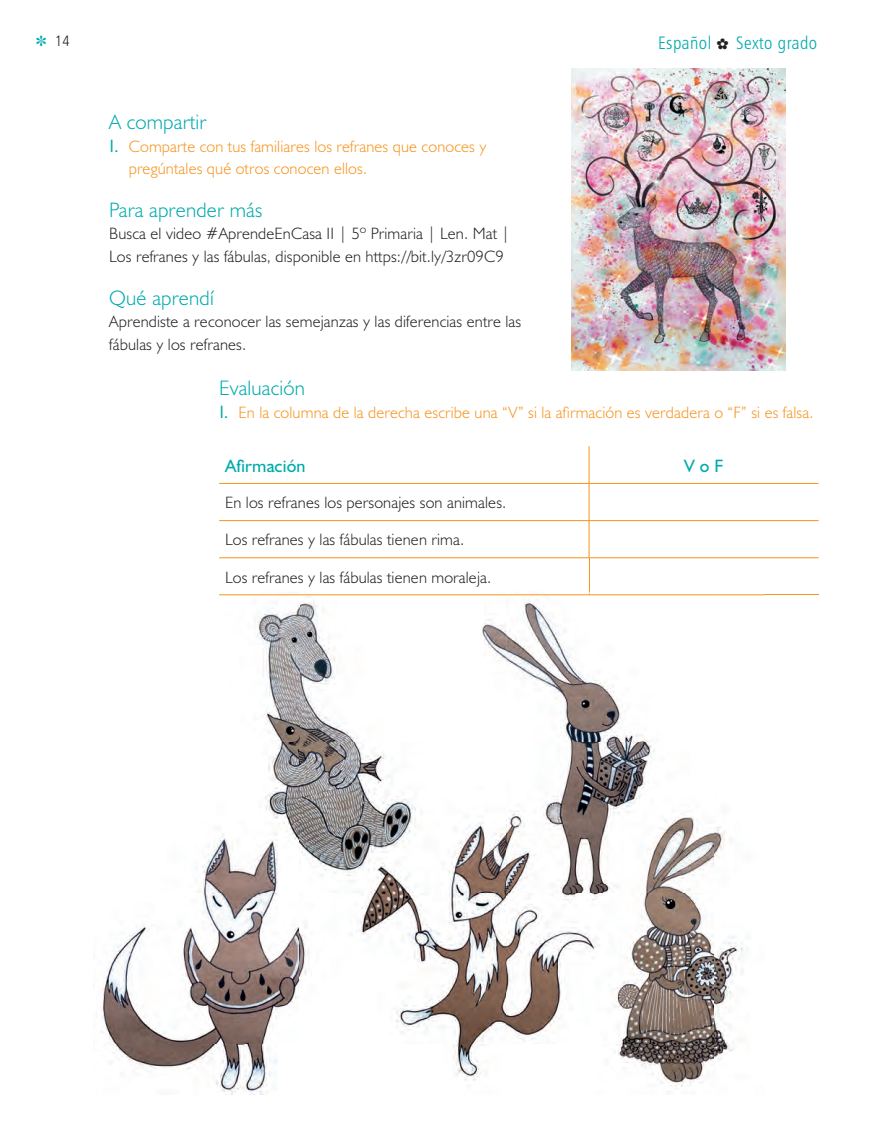
<style>
.page{position:relative;width:872px;height:1147px;background:#fff}
.page>*{position:absolute;margin:0;border:0;box-sizing:border-box;transform-origin:0 0}
.t1{font:300 21px "Humanist 521 BT";letter-spacing:.01em;color:#00aaad}
.t2{font:18px "Humanist 777 BT Light Condensed B";letter-spacing:.025em;color:#00aaad}
.t3{font:18px "Humanist 521 BT";letter-spacing:.01em;color:#00aaad}
.t4{font:300 16.5px/22.5px "Humanist 521 BT";letter-spacing:.01em;color:#231f20}
.t5{font:300 16.5px/22.5px "Humanist 521 BT";letter-spacing:.01em;color:#f7931d}
.t6{font:15px "Humanist 777 BT Light Condensed B";color:#231f20}
.s1{color:#00aaad}
.s2{color:#231f20}
.s3{font-weight:400;font-stretch:condensed;font-size:18px;color:#00aaad}
</style>
<div class="page">
<hr style="left:589px;top:446px;width:1px;height:37px;background:#f7931d">
<hr style="left:219px;top:483px;width:370px;height:1px;background:#f7931d">
<hr style="left:589px;top:483px;width:229px;height:1px;background:#f7931d">
<hr style="left:589px;top:483px;width:1px;height:37px;background:#f7931d">
<hr style="left:219px;top:520px;width:370px;height:1px;background:#f7931d">
<hr style="left:589px;top:520px;width:229px;height:1px;background:#f7931d">
<hr style="left:589px;top:521px;width:1px;height:36px;background:#f7931d">
<hr style="left:219px;top:557px;width:370px;height:1px;background:#f7931d">
<hr style="left:589px;top:557px;width:229px;height:1px;background:#f7931d">
<hr style="left:589px;top:558px;width:1px;height:36px;background:#f7931d">
<hr style="left:589px;top:594px;width:229px;height:1px;background:#f7931d">
<img style="left:101px;top:592px;width:663px;height:502px">
<img style="left:219px;top:594px;width:545px;height:1px">
<img style="left:571px;top:68px;width:214px;height:302px">
<p class="t6" style="left:36px;top:31px;width:35px"><span class="s1">✽</span> 14</p>
<p class="t2" style="left:658px;top:32px;width:161px">Español <span class="s2">✿</span> Sexto grado</p>
<p class="t1" style="left:109px;top:109px;width:99px">A compartir</p>
<p class="t5" style="left:129px;top:134px;width:359px;text-indent:-19px"><span class="s3">1.</span> Comparte con tus familiares los refranes que conoces y pregúntales qué otros conocen ellos.</p>
<p class="t1" style="left:109px;top:197px;width:155px">Para aprender más</p>
<p class="t4" style="left:109px;top:222px;width:402px">Busca el video #AprendeEnCasa II | 5º Primaria | Len. Mat |<br>Los refranes y las fábulas, disponible en https://bit.ly/3zr09C9</p>
<p class="t1" style="left:109px;top:284px;width:106px">Qué aprendí</p>
<p class="t4" style="left:109px;top:310px;width:414px">Aprendiste a reconocer las semejanzas y las diferencias entre las fábulas y los refranes.</p>
<p class="t1" style="left:219px;top:375px;width:87px">Evaluación</p>
<p class="t5" style="left:219px;top:400px;width:596px"><span class="s3">1.</span> En la columna de la derecha escribe una “V” si la afirmación es verdadera o “F” si es falsa.</p>
<p class="t3" style="left:225px;top:454px;width:82px">Afirmación</p>
<p class="t3" style="left:684px;top:454px;width:41px">V o F</p>
<p class="t4" style="left:225px;top:491px;width:283px">En los refranes los personajes son animales.</p>
<p class="t4" style="left:225px;top:528px;width:241px">Los refranes y las fábulas tienen rima.</p>
<p class="t4" style="left:225px;top:565px;width:268px">Los refranes y las fábulas tienen moraleja.</p>
</div>
